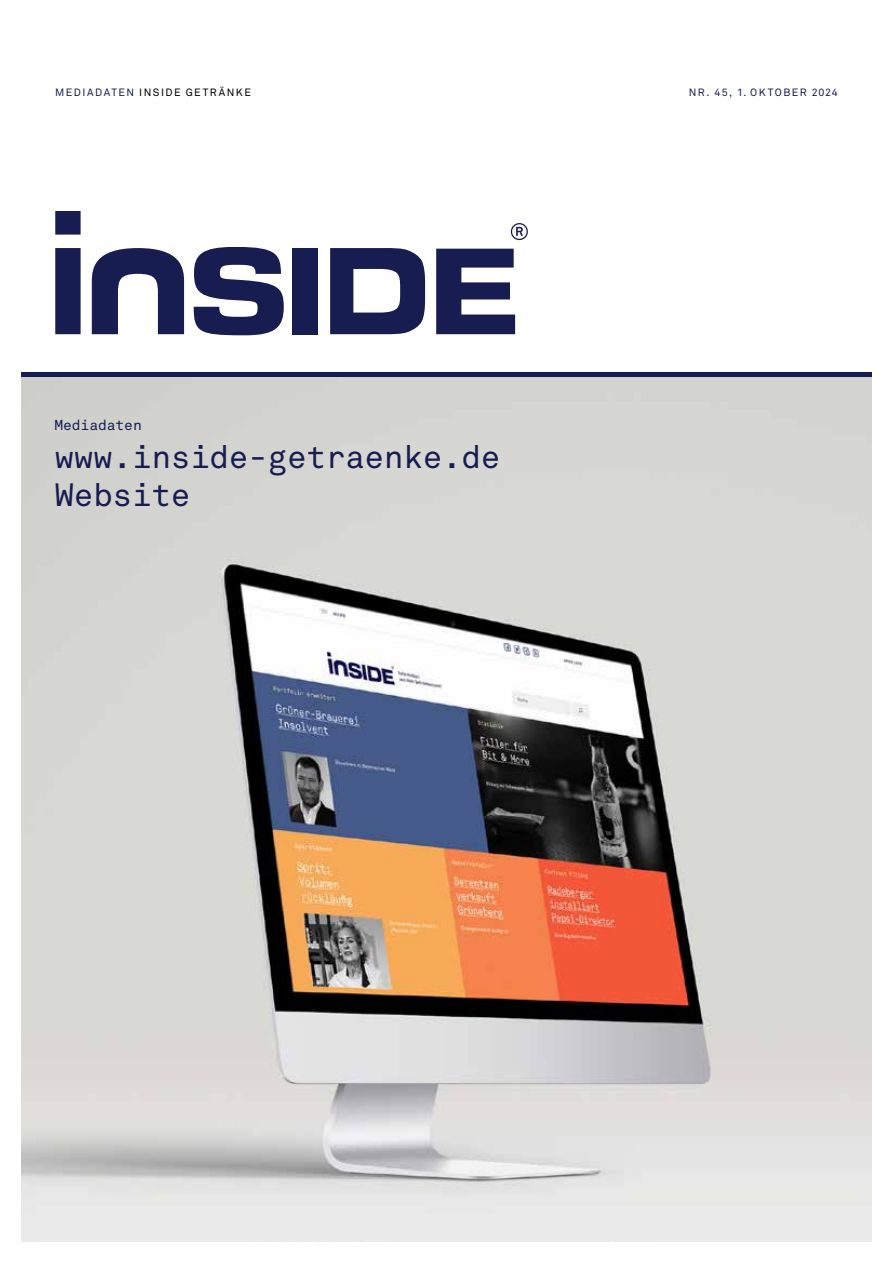
<style>
.page{position:relative;width:893px;height:1263px;background:#fff}
.page>*{position:absolute;margin:0;border:0;box-sizing:border-box;transform-origin:0 0}
.t1{font:31.8px/38.2px "Akkurat Mono Pro";letter-spacing:-.01em;color:#171d51}
.t2{font:14.25px "Akkurat Mono Pro";letter-spacing:-.005em;color:#171d51}
.t3{font:10.5px "Akkurat Pro";letter-spacing:.14em;color:#000}
.t4{font:10.5px "Akkurat Pro";letter-spacing:.14em;color:#171d51}
.s1{color:#171d51}
</style>
<div class="page">
<div style="left:292px;top:248px;width:26px;height:86px;background:#171d51"></div>
<svg style="left:330px;top:248px;width:95px;height:86px"></svg>
<svg style="left:436px;top:249px;width:79px;height:85px"></svg>
<svg style="left:511px;top:223px;width:17px;height:17px"></svg>
<svg style="left:55px;top:211px;width:26px;height:123px;background:#353a67"></svg>
<svg style="left:92px;top:248px;width:92px;height:86px"></svg>
<svg style="left:194px;top:247px;width:90px;height:88px"></svg>
<img style="left:21px;top:377px;width:851px;height:865px">
<div style="left:21px;top:372px;width:851px;height:5px;background:#171d51"></div>
<p class="t3" style="left:55px;top:86px;width:197px"><span class="s1">MEDIADATEN</span> INSIDE GETRÄNKE</p>
<p class="t4" style="left:689px;top:86px;width:150px">NR. 45, 1. OKTOBER 2024</p>
<p class="t2" style="left:54px;top:416px;width:89px">Mediadaten</p>
<p class="t1" style="left:54px;top:438px;width:448px">www.inside-getraenke.de<br>Website</p>
</div>
